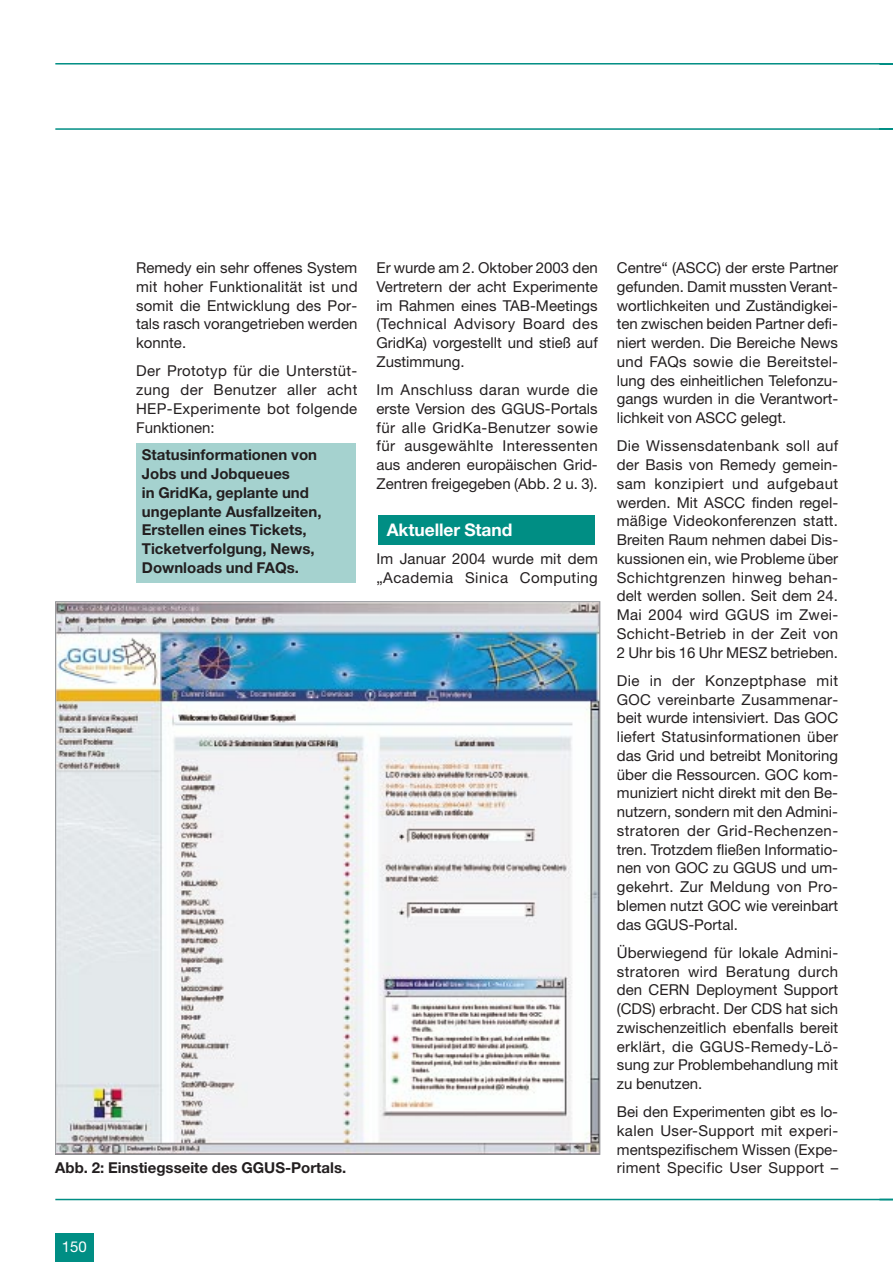
<style>
.page{position:relative;width:893px;height:1262px;background:#fff}
.page>*{position:absolute;margin:0;border:0;box-sizing:border-box;transform-origin:0 0}
.t1{font:700 17.4px "Helvetica Neue";letter-spacing:-.005em;color:#fff}
.t2{font:15px/18.8px "Helvetica Neue";color:#231f20;text-align:justify}
.t3{font:700 15px/18.8px "Helvetica Neue";color:#231f20}
.t4{font:15px/18.8px "Helvetica Neue";letter-spacing:.03em;color:#231f20}
.t5{font:15px "Helvetica Neue";color:#fff}
</style>
<div class="page">
<div style="left:378px;top:516px;width:217px;height:29px;background:#008e84"></div>
<div style="left:136px;top:442px;width:219px;height:140px;background:#a5d2cf"></div>
<hr style="left:55px;top:63px;width:837px;height:1px;background:#008e84">
<hr style="left:55px;top:128px;width:837px;height:2px;background:#008e84">
<hr style="left:55px;top:1198px;width:837px;height:2px;background:#008e84">
<div style="left:55px;top:1233px;width:39px;height:29px;background:#008e84"></div>
<img style="left:57px;top:603px;width:541px;height:549px">
<p class="t2" style="left:136px;top:260px;width:223px">Remedy ein sehr offenes System mit hoher Funktionalität ist und somit die Entwicklung des Por&shy;tals rasch vorangetrieben werden konnte.</p>
<p class="t2" style="left:136px;top:363px;width:223px">Der Prototyp für die Unterstüt&shy;zung der Benutzer aller acht HEP-Experimente bot folgende Funktionen:</p>
<p class="t3" style="left:142px;top:447px;width:181px">Statusinformationen von<br>Jobs und Jobqueues<br>in GridKa, geplante und ungeplante Ausfallzeiten,<br>Erstellen eines Tickets,<br>Ticketverfolgung, News,<br>Downloads und FAQs.</p>
<p class="t3" style="left:55px;top:1160px;width:292px">Abb. 2: Einstiegsseite des GGUS-Portals.</p>
<p class="t2" style="left:376px;top:260px;width:223px">Er wurde am 2. Oktober 2003 den Vertretern der acht Experimente im Rahmen eines TAB-Meetings (Technical Advisory Board des GridKa) vorgestellt und stieß auf Zustimmung.</p>
<p class="t2" style="left:376px;top:382px;width:223px">Im Anschluss daran wurde die erste Version des GGUS-Portals für alle GridKa-Benutzer sowie für ausgewählte Interessenten aus anderen europäischen Grid-Zentren freigegeben (Abb. 2 u. 3).</p>
<p class="t1" style="left:387px;top:523px;width:127px">Aktueller Stand</p>
<p class="t4" style="left:376px;top:550px;width:223px">Im Januar 2004 wurde mit dem „Academia Sinica Computing</p>
<p class="t2" style="left:617px;top:260px;width:223px">Centre“ (ASCC) der erste Partner gefunden. Damit mussten Verant&shy;wortlichkeiten und Zuständigkei&shy;ten zwischen beiden Partner defi&shy;niert werden. Die Bereiche News und FAQs sowie die Bereitstel&shy;lung des einheitlichen Telefonzu&shy;gangs wurden in die Verantwort&shy;lichkeit von ASCC gelegt.</p>
<p class="t2" style="left:617px;top:438px;width:223px">Die Wissensdatenbank soll auf der Basis von Remedy gemein&shy;sam konzipiert und aufgebaut werden. Mit ASCC finden regel&shy;mäßige Videokonferenzen statt.<br>Breiten Raum nehmen dabei Dis&shy;kussionen ein, wie Probleme über Schichtgrenzen hinweg behan&shy;delt werden sollen. Seit dem 24.<br>Mai 2004 wird GGUS im Zwei-Schicht-Betrieb in der Zeit von 2 Uhr bis 16 Uhr MESZ betrieben.</p>
<p class="t2" style="left:617px;top:672px;width:223px">Die in der Konzeptphase mit GOC vereinbarte Zusammenar&shy;beit wurde intensiviert. Das GOC liefert Statusinformationen über das Grid und betreibt Monitoring über die Ressourcen. GOC kom&shy;muniziert nicht direkt mit den Be&shy;nutzern, sondern mit den Admini&shy;stratoren der Grid-Rechenzen&shy;tren. Trotzdem fließen Informatio&shy;nen von GOC zu GGUS und um&shy;gekehrt. Zur Meldung von Pro&shy;blemen nutzt GOC wie vereinbart das GGUS-Portal.</p>
<p class="t2" style="left:617px;top:944px;width:223px">Überwiegend für lokale Admini&shy;stratoren wird Beratung durch den CERN Deployment Support (CDS) erbracht. Der CDS hat sich zwischenzeitlich ebenfalls bereit erklärt, die GGUS-Remedy-Lö&shy;sung zur Problembehandlung mit zu benutzen.</p>
<p class="t2" style="left:617px;top:1104px;width:223px">Bei den Experimenten gibt es lo&shy;kalen User-Support mit experi&shy;mentspezifischem Wissen (Expe&shy;riment Specific User Support –</p>
<p class="t5" style="left:62px;top:1241px;width:27px">150</p>
</div>
